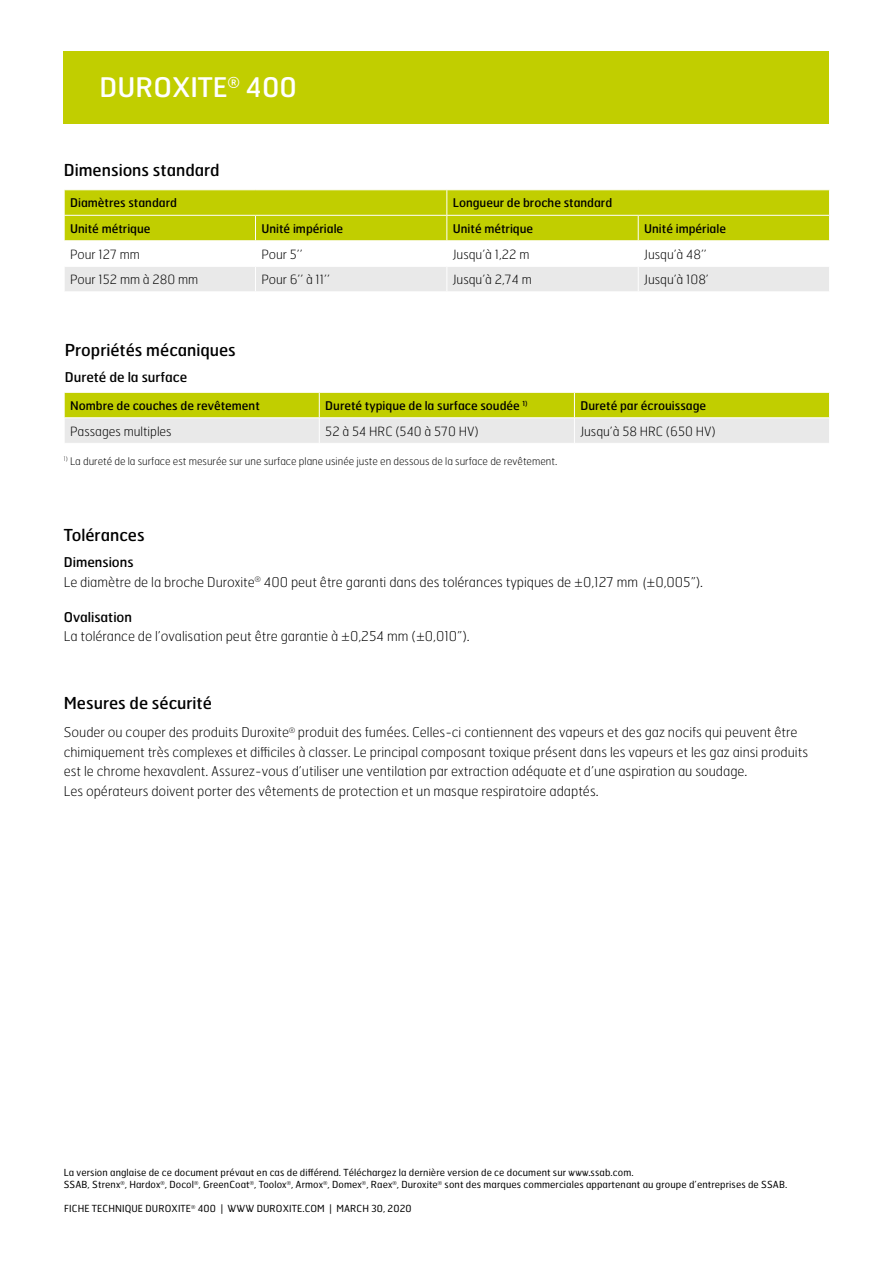
<style>
.page{position:relative;width:893px;height:1263px;background:#fff}
.page>*{position:absolute;margin:0;border:0;box-sizing:border-box;transform-origin:0 0}
.Heading_1___25_6x26{font:27px "Hermes FB";color:#fff}
.Heading_2___11x14{font:16.5px "Hermes FB";color:#000}
.Hermes_Thin_9x13{font:100 13.5px/19.5px "Hermes FB";color:#000}
.Heading_3___9x12{font:13.5px "Hermes FB";color:#000}
.Body_table_8_5x11_5{font:100 12.75px "Hermes FB";color:#000}
.Heading_table{font:12px "Hermes FB";color:#000}
.Caption_8_10{font:100 10.5px "Hermes FB";color:#000}
.Sidfot{font:9.75px/12px "Hermes FB";letter-spacing:.01em;color:#000}
.s1{font-family:"M Arial";font-weight:300}
.s2{font-family:"M Arial";font-weight:300;font-stretch:condensed}
</style>
<div class="page">
<svg style="left:64px;top:392px;width:766px;height:51px;background:#d6dd7b"></svg>
<div style="left:64px;top:51px;width:765px;height:72px;background:#c1ce00"></div>
<svg style="left:64px;top:190px;width:766px;height:101px"></svg>
<p class="Heading_1___25_6x26" style="left:100px;top:70px;width:199px">DUROXITE<sup>®</sup> 400</p>
<p class="Heading_2___11x14" style="left:64px;top:160px;width:157px">Dimensions standard</p>
<p class="Heading_table" style="left:70px;top:195px;width:108px">Diamètres standard</p>
<p class="Heading_table" style="left:453px;top:195px;width:161px">Longueur de broche standard</p>
<p class="Heading_table" style="left:70px;top:221px;width:82px">Unité métrique</p>
<p class="Heading_table" style="left:261px;top:221px;width:83px">Unité impériale</p>
<p class="Heading_table" style="left:453px;top:221px;width:82px">Unité métrique</p>
<p class="Heading_table" style="left:644px;top:221px;width:83px">Unité impériale</p>
<p class="Body_table_8_5x11_5" style="left:70px;top:246px;width:71px">Pour 127 mm</p>
<p class="Body_table_8_5x11_5" style="left:261px;top:246px;width:43px">Pour 5’’</p>
<p class="Body_table_8_5x11_5" style="left:453px;top:246px;width:78px">Jusqu’à 1,22 m</p>
<p class="Body_table_8_5x11_5" style="left:644px;top:246px;width:64px">Jusqu’à 48’’</p>
<p class="Body_table_8_5x11_5" style="left:70px;top:271px;width:130px">Pour 152 mm à 280 mm</p>
<p class="Body_table_8_5x11_5" style="left:261px;top:271px;width:70px">Pour 6’’ à 11’’</p>
<p class="Body_table_8_5x11_5" style="left:453px;top:271px;width:80px">Jusqu’à 2,74 m</p>
<p class="Body_table_8_5x11_5" style="left:644px;top:271px;width:66px">Jusqu’à 108’</p>
<p class="Heading_2___11x14" style="left:65px;top:339px;width:173px">Propriétés mécaniques</p>
<p class="Heading_3___9x12" style="left:65px;top:369px;width:124px">Dureté de la surface</p>
<p class="Heading_table" style="left:70px;top:398px;width:191px">Nombre de couches de revêtement</p>
<p class="Heading_table" style="left:325px;top:398px;width:204px">Dureté typique de la surface soudée <sup>1)</sup></p>
<p class="Heading_table" style="left:580px;top:398px;width:127px">Dureté par écrouissage</p>
<p class="Body_table_8_5x11_5" style="left:70px;top:423px;width:103px">Passages multiples</p>
<p class="Body_table_8_5x11_5" style="left:325px;top:423px;width:155px">52 à 54 HRC (540 à 570 HV)</p>
<p class="Body_table_8_5x11_5" style="left:580px;top:423px;width:137px">Jusqu’à 58 HRC (650 HV)</p>
<p class="Caption_8_10" style="left:64px;top:454px;width:495px"><sup>1)</sup> La dureté de la surface est mesurée sur une surface plane usinée juste en dessous de la surface de revêtement.</p>
<p class="Heading_2___11x14" style="left:64px;top:524px;width:82px">Tolérances</p>
<p class="Heading_3___9x12" style="left:64px;top:554px;width:71px">Dimensions</p>
<p class="Hermes_Thin_9x13" style="left:64px;top:572px;width:641px">Le diamètre de la broche Duroxite<sup>®</sup> 400 peut être garanti dans des tolérances typiques de <span class="s1">±</span>0,127 mm <span class="s2">(</span><span class="s1">±</span>0,005”).</p>
<p class="Heading_3___9x12" style="left:64px;top:608px;width:70px">Ovalisation</p>
<p class="Hermes_Thin_9x13" style="left:64px;top:626px;width:407px">La tolérance de l’ovalisation peut être garantie à <span class="s1">±</span>0,254 mm (<span class="s1">±</span>0,010”).</p>
<p class="Heading_2___11x14" style="left:64px;top:692px;width:150px">Mesures de sécurité</p>
<p class="Hermes_Thin_9x13" style="left:64px;top:722px;width:746px">Souder ou couper des produits Duroxite<sup>®</sup> produit des fumées. Celles-ci contiennent des vapeurs et des gaz nocifs qui peuvent être chimiquement très complexes et difficiles à classer. Le principal composant toxique présent dans les vapeurs et les gaz ainsi produits est le chrome hexavalent. Assurez-vous d’utiliser une ventilation par extraction adéquate et d’une aspiration au soudage.<br>Les opérateurs doivent porter des vêtements de protection et un masque respiratoire adaptés.</p>
<p class="Sidfot" style="left:64px;top:1166px;width:725px">La version anglaise de ce document prévaut en cas de différend. Téléchargez la dernière version de ce document sur www.ssab.com.<br>SSAB, Strenx<sup>®</sup>, Hardox<sup>®</sup>, Docol<sup>®</sup>, GreenCoat<sup>®</sup>, Toolox<sup>®</sup>, Armox<sup>®</sup>, Domex<sup>®</sup>, Raex<sup>®</sup>, Duroxite<sup>®</sup> sont des marques commerciales appartenant au groupe d’entreprises de SSAB.</p>
<p class="Sidfot" style="left:64px;top:1202px;width:349px">FICHE TECHNIQUE DUROXITE<sup>®</sup> 400 | WWW DUROXITE.COM | MARCH 30, 2020</p>
</div>
